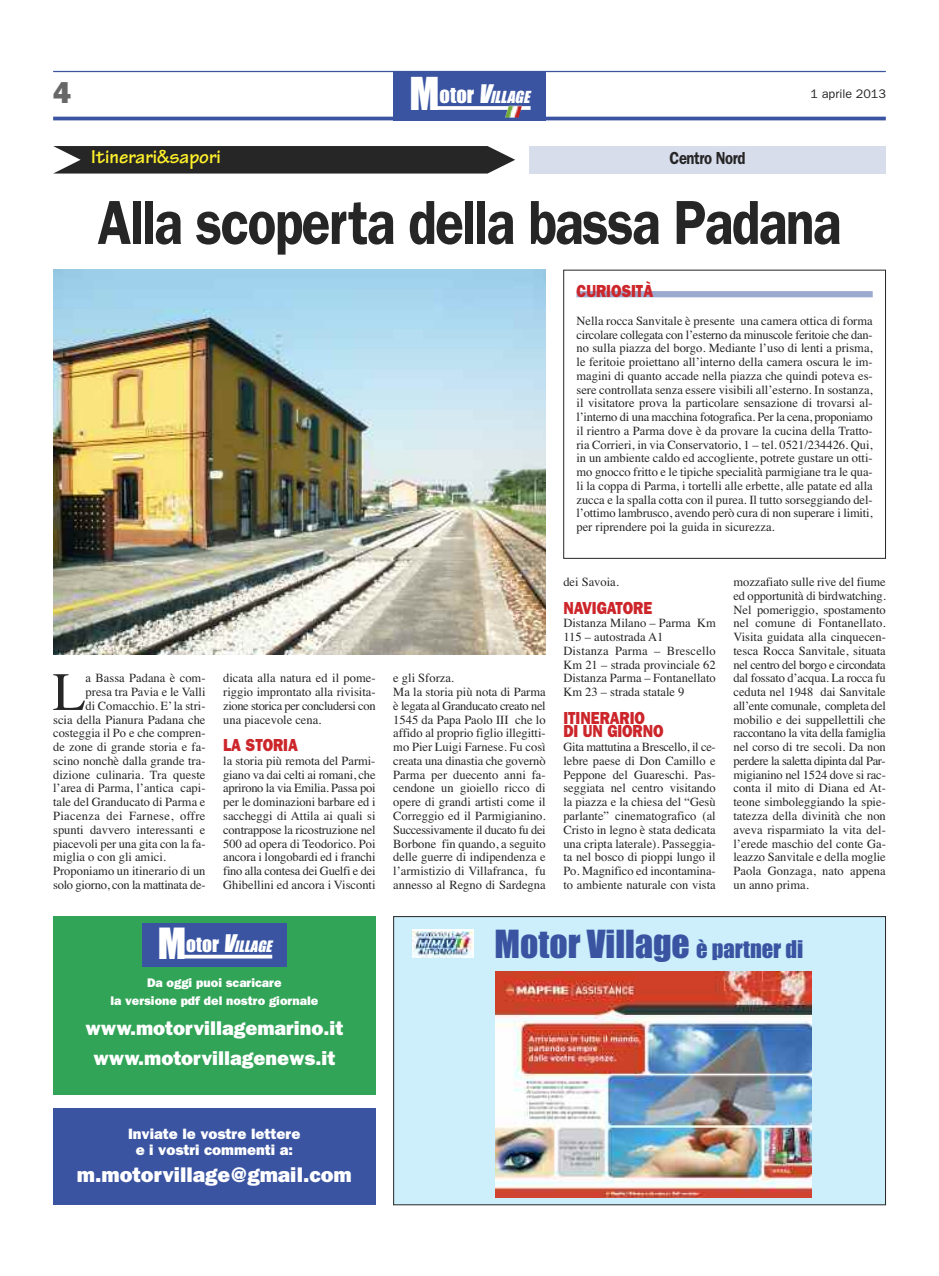
<style>
.page{position:relative;width:939px;height:1276px;background:#fff}
.page>*{position:absolute;margin:0;border:0;box-sizing:border-box;transform-origin:0 0}
.t1{font:600 62.5px "Franklin Gothic";letter-spacing:-.03em;color:#272627;scale:.85 1}
.t2{font:54px "Times";color:#272627}
.t3{font:41.88px "Impact";color:#fff}
.t4{font:35.75px "Impact";color:#3a54a2}
.t5{font:800 30px "Franklin Gothic";color:#686768}
.t6{font:800 21.25px "Franklin Gothic";color:#fff}
.t7{font:800 20px/30px "Franklin Gothic";color:#fff;text-align:center}
.t8{font:700 20px "Tekton Pro";color:#fff12a}
.t9{font:800 17.5px/13.8px "Franklin Gothic";color:#cc262b;scale:.85 1}
.t10{font:600 17.5px "Franklin Gothic";letter-spacing:-.03em;color:#272627;scale:.85 1}
.t11{font:italic 15.38px "Impact";color:#fff}
.t12{font:800 15px/16.2px "Franklin Gothic";color:#fff;text-align:center}
.t13{font:italic 14.62px "Impact";color:#fff}
.t14{font:12.5px/13.8px "Times";color:#272627;text-align:justify}
.t15{font:800 12.5px/17.5px "Franklin Gothic";color:#fff;text-align:center}
.t16{font:12.5px "Times";letter-spacing:-.02em;color:#272627}
.t17{font:12.5px "Times";letter-spacing:.025em;color:#272627}
.t18{font:12.5px "Franklin Gothic";color:#272627}
.s1{font-style:normal;font-size:20.5px}
.s2{font-size:23.75px}
.s3{font-style:normal;font-size:39.75px}
.s4{font-style:normal;font-size:19.5px}
.s5{font-size:22.5px}
</style>
<div class="page">
<hr style="left:53px;top:71px;width:833px;height:1px;background:#3a54a2">
<hr style="left:53px;top:117px;width:833px;height:3px;background:#3a54a2">
<div style="left:393px;top:71px;width:153px;height:49px;background:#3a54a2"></div>
<svg style="left:432px;top:106px;width:99px;height:4px"></svg>
<img style="left:505px;top:106px;width:17px;height:12px">
<div style="left:53px;top:146px;width:462px;height:27px;background:#272627"></div>
<div style="left:529px;top:146px;width:357px;height:27px;background:#d8ddec"></div>
<div style="left:563px;top:270px;width:323px;height:288px;border:1px solid #272627"></div>
<div style="left:577px;top:291px;width:296px;height:6px;background:#9daad0"></div>
<img style="left:53px;top:270px;width:493px;height:385px">
<div style="left:394px;top:916px;width:492px;height:288px;background:#cceffb"></div>
<div style="left:393px;top:916px;width:493px;height:289px;border:1px solid #272627"></div>
<div style="left:412px;top:929px;width:62px;height:28px;background:#fff"></div>
<img style="left:412px;top:931px;width:61px;height:26px">
<img style="left:495px;top:971px;width:316px;height:226px">
<div style="left:53px;top:916px;width:323px;height:179px;background:#32a457"></div>
<div style="left:53px;top:1108px;width:323px;height:97px;background:#3a54a2"></div>
<div style="left:142px;top:923px;width:145px;height:43px;background:#3a54a2"></div>
<svg style="left:178px;top:954px;width:94px;height:4px"></svg>
<h3 class="t5" style="left:53px;top:75px;width:19px">4</h3>
<h3 class="t3" style="left:410px;top:71px;width:42px">M<sup>o</sup></h3>
<p class="t11" style="left:450px;top:89px;width:85px"><span class="s1">t o r</span> <span class="s2">V</span>ILLAGE</p>
<h3 class="t8" style="left:91px;top:150px;width:131px">Itinerari&amp;sapori</h3>
<h3 class="t10" style="left:670px;top:148px;width:91px">Centro Nord</h3>
<p class="t18" style="left:811px;top:87px;width:77px">1 aprile 2013</p>
<h1 class="t1" style="left:98px;top:186px;width:877px">Alla scoperta della bassa Padana</h1>
<h2 class="t2" style="left:53px;top:660px;width:34px">L</h2>
<p class="t14" style="left:86px;top:671px;width:121px">a Bassa Padana è com-</p>
<p class="t14" style="left:86px;top:685px;width:121px">presa tra Pavia e le Valli</p>
<p class="t14" style="left:86px;top:699px;width:121px">di Comacchio. E’la stri-</p>
<p class="t14" style="left:53px;top:712px;width:154px">scia della Pianura Padana che</p>
<p class="t14" style="left:53px;top:726px;width:154px">costeggia il Po e che compren-</p>
<p class="t14" style="left:53px;top:740px;width:154px">de zone di grande storia e fa-</p>
<p class="t14" style="left:53px;top:754px;width:154px">scino nonchè dalla grande tra-</p>
<p class="t14" style="left:53px;top:767px;width:154px">dizione culinaria. Tra queste</p>
<p class="t14" style="left:53px;top:781px;width:154px">l’area di Parma, l’antica capi-</p>
<p class="t14" style="left:53px;top:795px;width:154px">tale del Granducato di Parma e</p>
<p class="t17" style="left:53px;top:808px;width:154px">Piacenza dei Farnese, offre</p>
<p class="t14" style="left:53px;top:822px;width:154px">spunti davvero interessanti e</p>
<p class="t14" style="left:53px;top:836px;width:154px">piacevoli per una gita con la fa-</p>
<p class="t14" style="left:53px;top:850px;width:114px">miglia o con gli amici.</p>
<p class="t14" style="left:53px;top:864px;width:154px">Proponiamo un itinerario di un</p>
<p class="t16" style="left:53px;top:877px;width:154px">solo giorno, con la mattinata de-</p>
<p class="t14" style="left:223px;top:671px;width:154px">dicata alla natura ed il pome&shy;riggio improntato alla rivisita&shy;zione storica per concludersi con una piacevole cena.</p>
<h3 class="t9" style="left:223px;top:738px;width:89px">LA STORIA</h3>
<p class="t14" style="left:223px;top:754px;width:154px">la storia più remota del Parmi&shy;giano va dai celti ai romani, che aprirono la via Emilia. Passa poi per le dominazioni barbare ed i saccheggi di Attila ai quali si contrappose la ricostruzione nel 500 ad opera di Teodorico. Poi ancora i longobardi ed i franchi fino alla contesa dei Guelfi e dei Ghibellini ed ancora i Visconti</p>
<p class="t13" style="left:158px;top:938px;width:119px"><span class="s3">M</span> <span class="s4">o t o r</span> <span class="s5">V</span>ILLAGE</p>
<p class="t15" style="left:110px;top:974px;width:209px">Da oggi puoi scaricare<br>la versione pdf del nostro giornale</p>
<h3 class="t7" style="left:85px;top:1012px;width:260px">www.motorvillagemarino.it www.motorvillagenews.it</h3>
<p class="t14" style="left:393px;top:671px;width:154px;text-align:left">e gli Sforza.<br>Ma la storia più nota di Parma è legata al Granducato creato nel<br>1545 da Papa Paolo III che lo affido al proprio figlio illegitti&shy;mo Pier Luigi Farnese. Fu così creata una dinastia che governò<br>Parma per duecento anni fa&shy;cendone un gioiello ricco di opere di grandi artisti come il<br>Correggio ed il Parmigianino.<br>Successivamente il ducato fu dei<br>Borbone fin quando, a seguito delle guerre di indipendenza e l’armistizio di Villafranca, fu annesso al Regno di Sardegna</p>
<h3 class="t9" style="left:577px;top:284px;width:92px">CURIOSITÀ</h3>
<p class="t14" style="left:577px;top:314px;width:298px">Nella rocca Sanvitale è presente una camera ottica di forma circolare collegata con l’esterno da minuscole feritoie che dan&shy;no sulla piazza del borgo. Mediante l’uso di lenti a prisma, le feritoie proiettano all’interno della camera oscura le im&shy;magini di quanto accade nella piazza che quindi poteva es&shy;sere controllata senza essere visibili all’esterno. In sostanza, il visitatore prova la particolare sensazione di trovarsi al&shy;l’interno di una macchina fotografica. Per la cena, proponiamo il rientro a Parma dove è da provare la cucina della Tratto&shy;ria Corrieri, in via Conservatorio, 1 – tel. 0521/234426. Qui, in un ambiente caldo ed accogliente, potrete gustare un otti&shy;mo gnocco fritto e le tipiche specialità parmigiane tra le qua&shy;li la coppa di Parma, i tortelli alle erbette, alle patate ed alla zucca e la spalla cotta con il purea. Il tutto sorseggiando del&shy;l’ottimo lambrusco, avendo però cura di non superare i limiti, per riprendere poi la guida in sicurezza.</p>
<p class="t14" style="left:563px;top:575px;width:57px">dei Savoia.</p>
<h3 class="t9" style="left:563px;top:601px;width:106px">NAVIGATORE</h3>
<p class="t14" style="left:563px;top:616px;width:154px;text-align:left">Distanza Milano – Parma Km<br>115 – autostrada A1<br>Distanza Parma – Brescello<br>Km 21 – strada provinciale 62<br>Distanza Parma – Fontanellato<br>Km 23 – strada statale 9</p>
<h3 class="t9" style="left:563px;top:711px;width:119px">ITINERARIO<br>DI UN GIORNO</h3>
<p class="t14" style="left:563px;top:740px;width:154px">Gita mattutina a Brescello, il ce&shy;lebre paese di Don Camillo e Peppone del Guareschi. Pas&shy;seggiata nel centro visitando la piazza e la chiesa del “Gesù parlante” cinematografico (al Cristo in legno è stata dedicata una cripta laterale). Passeggia&shy;ta nel bosco di pioppi lungo il Po. Magnifico ed incontamina&shy;to ambiente naturale con vista</p>
<p class="t14" style="left:733px;top:575px;width:154px">mozzafiato sulle rive del fiume ed opportunità di birdwatching.<br>Nel pomeriggio, spostamento nel comune di Fontanellato.<br>Visita guidata alla cinquecen&shy;tesca Rocca Sanvitale, situata nel centro del borgo e circondata dal fossato d’acqua. La rocca fu ceduta nel 1948 dai Sanvitale all’ente comunale, completa del mobilio e dei suppellettili che raccontano la vita della famiglia nel corso di tre secoli. Da non perdere la saletta dipinta dal Par&shy;migianino nel 1524 dove si rac&shy;conta il mito di Diana ed At&shy;teone simboleggiando la spie&shy;tatezza della divinità che non aveva risparmiato la vita del&shy;l’erede maschio del conte Ga&shy;leazzo Sanvitale e della moglie Paola Gonzaga, nato appena un anno prima.</p>
<h3 class="t4" style="left:495px;top:925px;width:310px">Motor Village <span class="s5">è partner di</span></h3>
<p class="t12" style="left:128px;top:1125px;width:174px">Inviate le vostre lettere e i vostri commenti a:</p>
<h3 class="t6" style="left:77px;top:1162px;width:277px">m.motorvillage@gmail.com</h3>
</div>
